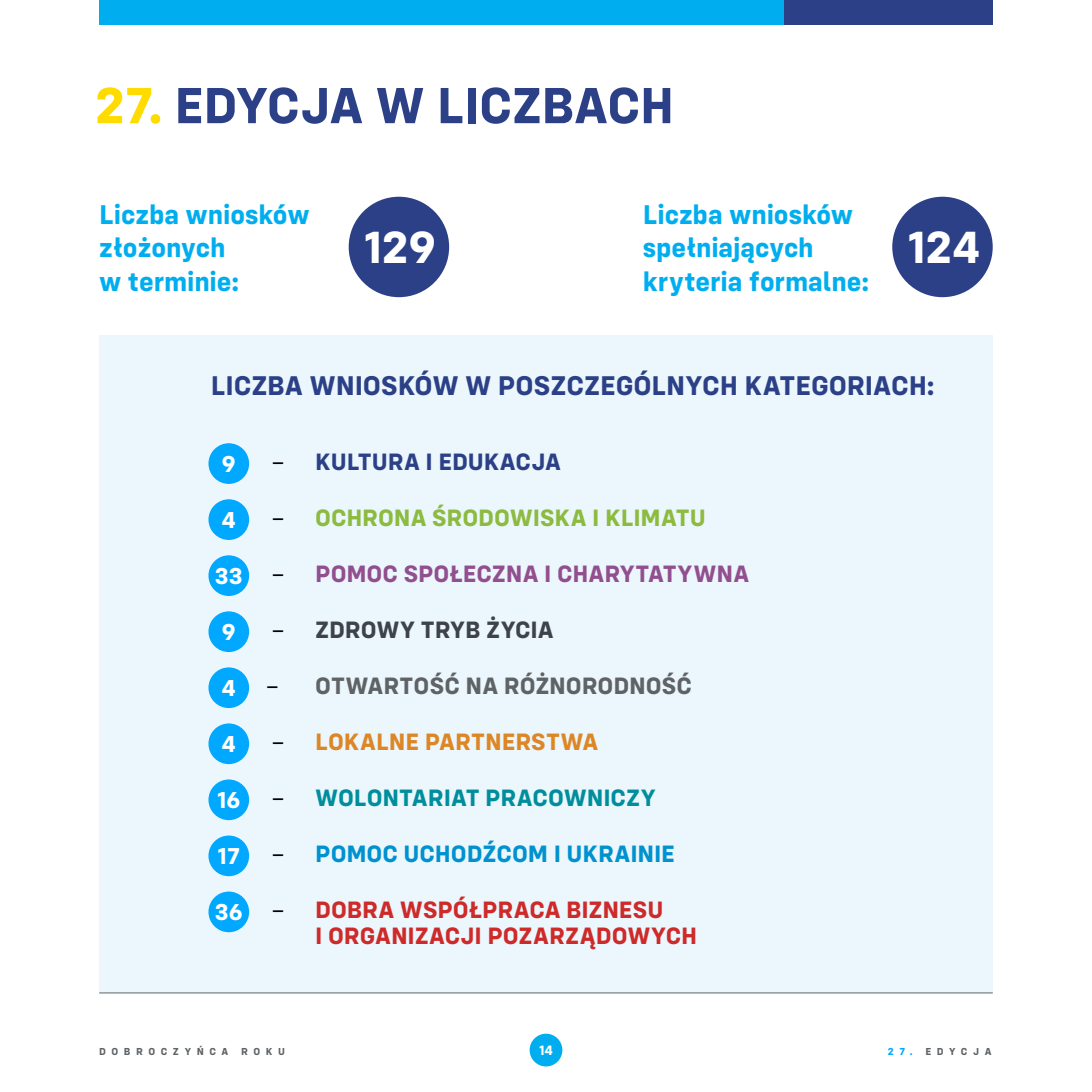
<style>
.page{position:relative;width:1092px;height:1092px;background:#fff}
.page>*{position:absolute;margin:0;border:0;box-sizing:border-box;transform-origin:0 0}
.t1{font:700 52.5px "Config";letter-spacing:-.01em;color:#2c4087}
.tekst_10{font:700 46.55px "Config";letter-spacing:-.01em;color:#fff}
.tekst_10-2{font:700 28px/33.6px "Config";letter-spacing:-.005em;color:#00aeef}
.tekst_10-3{font:700 28px "Config";letter-spacing:-.005em;color:#2c4087}
.tekst_10-4{font:700 24.5px/26.2px "Config";color:#cd2a29}
.tekst_10-5{font:700 24.5px "Config";color:#924f8f}
.tekst_10-6{font:700 24.5px "Config";letter-spacing:-.005em;color:#8cbb3f}
.tekst_10-7{font:700 24.5px "Config";letter-spacing:.005em;color:#5f6366}
.tekst_10-8{font:700 24.5px "Config";letter-spacing:-.005em;color:#0091cf}
.tekst_10-9{font:700 24.5px "Config";letter-spacing:-.005em;color:#008e9c}
.tekst_10-10{font:700 24.5px "Config";color:#dd8625}
.tekst_10-11{font:700 24.5px "Config";letter-spacing:-.005em;color:#2c4087}
.tekst_10-12{font:700 24.5px "Config";letter-spacing:-.005em;color:#3d4348}
.tekst_10-13{font:700 23.8px "Config";color:#fff}
.t2{font:700 14px "Config";color:#fff}
.t3{font:700 10.5px "Config";letter-spacing:.53em;color:#5f6366}
.s1{color:#ffdb00}
.s2{font-weight:400;color:#000}
.s3{color:#00a8ff}
</style>
<div class="page">
<div style="left:529px;top:1033px;width:33px;height:33px;background:#00aeef;border-radius:50%"></div>
<div style="left:99px;top:335px;width:893px;height:657px;background:#ebf7fd"></div>
<div style="left:208px;top:443px;width:41px;height:41px;background:#00a8ff;border-radius:50%"></div>
<div style="left:208px;top:499px;width:41px;height:41px;background:#00a8ff;border-radius:50%"></div>
<div style="left:208px;top:555px;width:41px;height:41px;background:#00a8ff;border-radius:50%"></div>
<div style="left:208px;top:611px;width:41px;height:41px;background:#00a8ff;border-radius:50%"></div>
<div style="left:208px;top:667px;width:41px;height:41px;background:#00a8ff;border-radius:50%"></div>
<div style="left:208px;top:723px;width:41px;height:41px;background:#00a8ff;border-radius:50%"></div>
<div style="left:208px;top:779px;width:41px;height:41px;background:#00a8ff;border-radius:50%"></div>
<div style="left:208px;top:835px;width:41px;height:41px;background:#00a8ff;border-radius:50%"></div>
<div style="left:208px;top:891px;width:41px;height:41px;background:#00a8ff;border-radius:50%"></div>
<div style="left:892px;top:197px;width:100px;height:100px;background:#2c4087;border-radius:50%"></div>
<div style="left:348px;top:197px;width:101px;height:100px;background:#2c4087;border-radius:50%"></div>
<div style="left:99px;top:0;width:689px;height:25px;background:#00aeef"></div>
<div style="left:784px;top:0;width:208px;height:25px;background:#2c4087"></div>
<hr style="left:99px;top:992px;width:893px;height:1px;background:#5f6366">
<p class="t1" style="left:95px;top:74px;width:581px"><span class="s1">27.</span> EDYCJA W LICZBACH</p>
<p class="tekst_10-2" style="left:99px;top:197px;width:212px">Liczba wniosków złożonych</p>
<p class="tekst_10-2" style="left:99px;top:264px;width:141px">w terminie:</p>
<p class="tekst_10" style="left:364px;top:219px;width:74px">129</p>
<p class="tekst_10-2" style="left:642px;top:197px;width:212px">Liczba wniosków spełniających</p>
<p class="tekst_10-2" style="left:642px;top:264px;width:228px">kryteria formalne:</p>
<p class="tekst_10" style="left:907px;top:219px;width:75px">124</p>
<p class="tekst_10-3" style="left:211px;top:368px;width:725px">LICZBA WNIOSKÓW W POSZCZEGÓLNYCH KATEGORIACH:</p>
<p class="tekst_10-13" style="left:222px;top:449px;width:15px">9</p>
<p class="tekst_10-13" style="left:221px;top:505px;width:16px">4</p>
<p class="tekst_10-13" style="left:215px;top:561px;width:29px">33</p>
<p class="tekst_10-13" style="left:222px;top:617px;width:15px">9</p>
<p class="tekst_10-13" style="left:221px;top:673px;width:16px">4</p>
<p class="tekst_10-13" style="left:221px;top:729px;width:16px">4</p>
<p class="tekst_10-13" style="left:217px;top:785px;width:25px">16</p>
<p class="tekst_10-13" style="left:218px;top:841px;width:24px">17</p>
<p class="tekst_10-13" style="left:215px;top:897px;width:29px">36</p>
<p class="tekst_10-11" style="left:271px;top:446px;width:291px"><span class="s2">–</span> KULTURA I EDUKACJA</p>
<p class="tekst_10-6" style="left:271px;top:502px;width:436px"><span class="s2">–</span> OCHRONA ŚRODOWISKA I KLIMATU</p>
<p class="tekst_10-5" style="left:271px;top:558px;width:479px"><span class="s2">–</span> POMOC SPOŁECZNA I CHARYTATYWNA</p>
<p class="tekst_10-12" style="left:271px;top:614px;width:284px"><span class="s2">–</span> ZDROWY TRYB ŻYCIA</p>
<p class="tekst_10-7" style="left:265px;top:670px;width:428px"><span class="s2">–</span> OTWARTOŚĆ NA RÓŻNORODNOŚĆ</p>
<p class="tekst_10-10" style="left:271px;top:726px;width:329px"><span class="s2">–</span> LOKALNE PARTNERSTWA</p>
<p class="tekst_10-9" style="left:271px;top:782px;width:386px"><span class="s2">–</span> WOLONTARIAT PRACOWNICZY</p>
<p class="tekst_10-8" style="left:271px;top:838px;width:405px"><span class="s2">–</span> POMOC UCHODŹCOM I UKRAINIE</p>
<p class="tekst_10-4" style="left:315px;top:896px;width:383px;text-indent:-44px"><span class="s2">–</span> DOBRA WSPÓŁPRACA BIZNESU<br>I ORGANIZACJI POZARZĄDOWYCH</p>
<p class="t3" style="left:99px;top:1044px;width:187px">DOBROCZYŃCA ROKU</p>
<p class="t2" style="left:539px;top:1041px;width:15px">14</p>
<p class="t3" style="left:887px;top:1044px;width:105px"><span class="s3">27.</span> EDYCJA</p>
</div>
